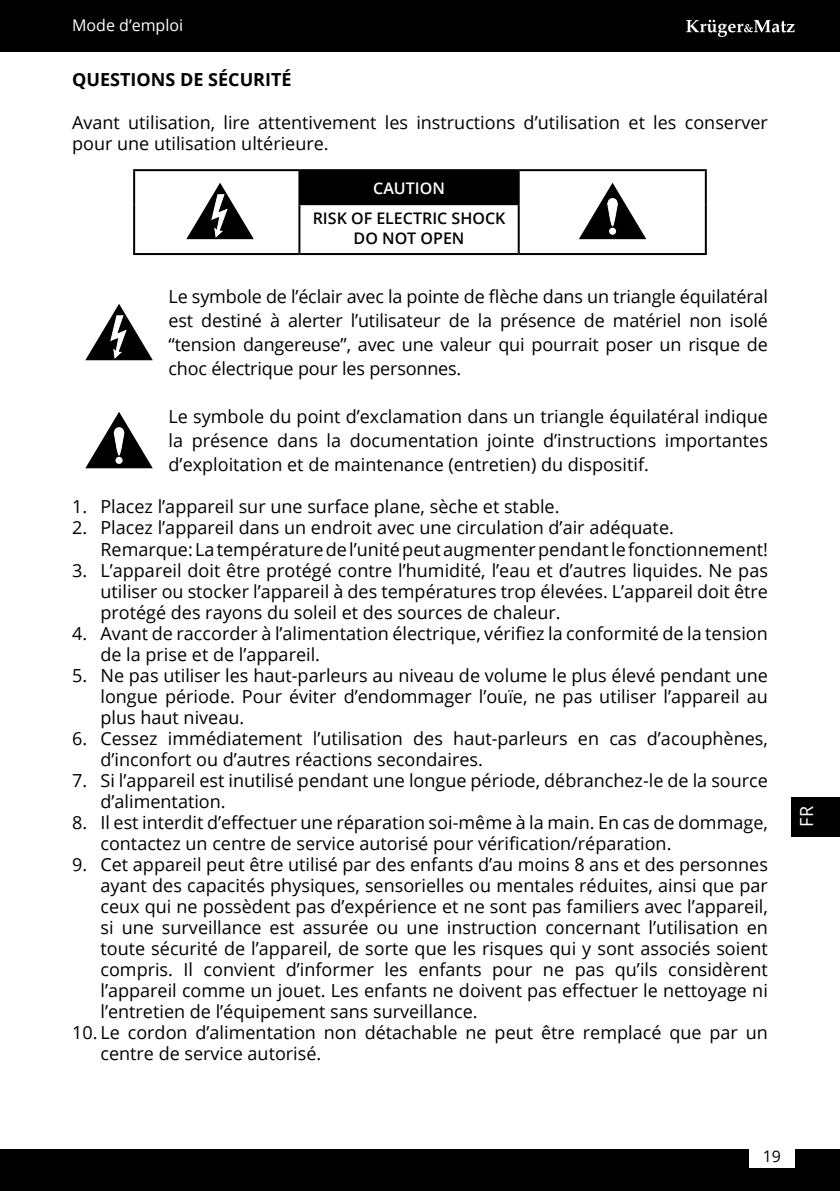
<style>
.page{position:relative;width:840px;height:1191px;background:#fff}
.page>*{position:absolute;margin:0;border:0;box-sizing:border-box;transform-origin:0 0}
.t1{font:18px/21px "Open Sans";color:#000}
.t2{font:700 18px "Open Sans";color:#000}
.t3{font:18px "Open Sans";color:#fff}
.t4{font:600 16px/19.2px "Open Sans";color:#000;text-align:center}
.t5{font:16px "Open Sans";color:#fff}
.t6{font:600 16px "Open Sans";color:#fff}
.t7{font:16px "Open Sans";color:#000}
</style>
<div class="page">
<div style="left:0;top:1149px;width:839px;height:42px;background:#000"></div>
<div style="left:0;top:0;width:839px;height:51px;background:#000"></div>
<svg style="left:686px;top:20px;width:108px;height:17px"></svg>
<div style="left:748px;top:1144px;width:46px;height:24px;background:#fff"></div>
<div style="left:790px;top:796px;width:49px;height:40px;background:#000"></div>
<div style="left:299px;top:170px;width:219px;height:34px;background:#000"></div>
<hr style="left:133px;top:169px;width:166px;height:2px;background:#000">
<hr style="left:133px;top:171px;width:2px;height:33px;background:#000">
<hr style="left:299px;top:169px;width:219px;height:2px;background:#000">
<hr style="left:298px;top:171px;width:2px;height:32px;background:#000">
<hr style="left:518px;top:169px;width:188px;height:2px;background:#000">
<hr style="left:517px;top:171px;width:2px;height:32px;background:#000">
<hr style="left:704px;top:171px;width:2px;height:33px;background:#000">
<hr style="left:133px;top:204px;width:2px;height:49px;background:#000">
<hr style="left:298px;top:203px;width:221px;height:2px;background:#000">
<hr style="left:298px;top:205px;width:2px;height:48px;background:#000">
<hr style="left:517px;top:205px;width:2px;height:48px;background:#000">
<hr style="left:704px;top:204px;width:2px;height:49px;background:#000">
<hr style="left:133px;top:253px;width:166px;height:2px;background:#000">
<hr style="left:299px;top:253px;width:219px;height:2px;background:#000">
<hr style="left:518px;top:253px;width:188px;height:2px;background:#000">
<svg style="left:186px;top:182px;width:68px;height:58px"></svg>
<svg style="left:579px;top:182px;width:67px;height:58px"></svg>
<svg style="left:85px;top:412px;width:68px;height:57px"></svg>
<svg style="left:85px;top:304px;width:68px;height:57px"></svg>
<p class="t5" style="left:72px;top:14px;width:113px">Mode d’emploi</p>
<p class="t2" style="left:72px;top:67px;width:221px">QUESTIONS DE SÉCURITÉ</p>
<p class="t1" style="left:72px;top:111px;width:697px">Avant utilisation, lire attentivement les instructions d’utilisation et les conserver pour une utilisation ultérieure.</p>
<p class="t6" style="left:373px;top:177px;width:73px">CAUTION</p>
<p class="t4" style="left:312px;top:209px;width:194px">RISK OF ELECTRIC SHOCK<br>DO NOT OPEN</p>
<p class="t1" style="left:168px;top:284px;width:600px;line-height:24px;text-align:justify">Le symbole de l’éclair avec la pointe de flèche dans un triangle équilatéral est destiné à alerter l’utilisateur de la présence de matériel non isolé “tension dangereuse”, avec une valeur qui pourrait poser un risque de choc électrique pour les personnes.</p>
<p class="t1" style="left:168px;top:404px;width:600px;line-height:24px;text-align:justify">Le symbole du point d’exclamation dans un triangle équilatéral indique la présence dans la documentation jointe d’instructions importantes d’exploitation et de maintenance (entretien) du dispositif.</p>
<p class="t1" style="left:72px;top:496px;width:488px">1. Placez l’appareil sur une surface plane, sèche et stable.</p>
<p class="t1" style="left:100px;top:517px;width:668px;text-indent:-28px">2. Placez l’appareil dans un endroit avec une circulation d’air adéquate.<br>Remarque: La température de l’unité peut augmenter pendant le fonctionnement!</p>
<p class="t1" style="left:100px;top:559px;width:668px;text-align:justify;text-indent:-28px">3. L’appareil doit être protégé contre l’humidité, l’eau et d’autres liquides. Ne pas utiliser ou stocker l’appareil à des températures trop élevées. L’appareil doit être protégé des rayons du soleil et des sources de chaleur.</p>
<p class="t1" style="left:100px;top:622px;width:668px;text-indent:-28px">4. Avant de raccorder à l’alimentation électrique, vérifiez la conformité de la tension de la prise et de l’appareil.</p>
<p class="t1" style="left:100px;top:664px;width:668px;text-align:justify;text-indent:-28px">5. Ne pas utiliser les haut-parleurs au niveau de volume le plus élevé pendant une longue période. Pour éviter d’endommager l’ouïe, ne pas utiliser l’appareil au plus haut niveau.</p>
<p class="t1" style="left:100px;top:727px;width:668px;text-indent:-28px">6. Cessez immédiatement l’utilisation des haut-parleurs en cas d’acouphènes, d’inconfort ou d’autres réactions secondaires.</p>
<p class="t1" style="left:100px;top:769px;width:668px;text-indent:-28px">7. Si l’appareil est inutilisé pendant une longue période, débranchez-le de la source d’alimentation.</p>
<p class="t1" style="left:100px;top:811px;width:668px;text-indent:-28px">8. Il est interdit d’effectuer une réparation soi-même à la main. En cas de dommage, contactez un centre de service autorisé pour vérification/réparation.</p>
<p class="t1" style="left:100px;top:853px;width:668px;text-align:justify;text-indent:-28px">9. Cet appareil peut être utilisé par des enfants d’au moins 8 ans et des personnes ayant des capacités physiques, sensorielles ou mentales réduites, ainsi que par ceux qui ne possèdent pas d’expérience et ne sont pas familiers avec l’appareil, si une surveillance est assurée ou une instruction concernant l’utilisation en toute sécurité de l’appareil, de sorte que les risques qui y sont associés soient compris. Il convient d’informer les enfants pour ne pas qu’ils considèrent l’appareil comme un jouet. Les enfants ne doivent pas effectuer le nettoyage ni l’entretien de l’équipement sans surveillance.</p>
<p class="t1" style="left:100px;top:1021px;width:668px;text-indent:-28px">10. Le cordon d’alimentation non détachable ne peut être remplacé que par un centre de service autorisé.</p>
<p class="t3" style="left:793px;top:826px;width:22px;rotate:-90deg">FR</p>
<p class="t7" style="left:762px;top:1145px;width:20px">19</p>
</div>
